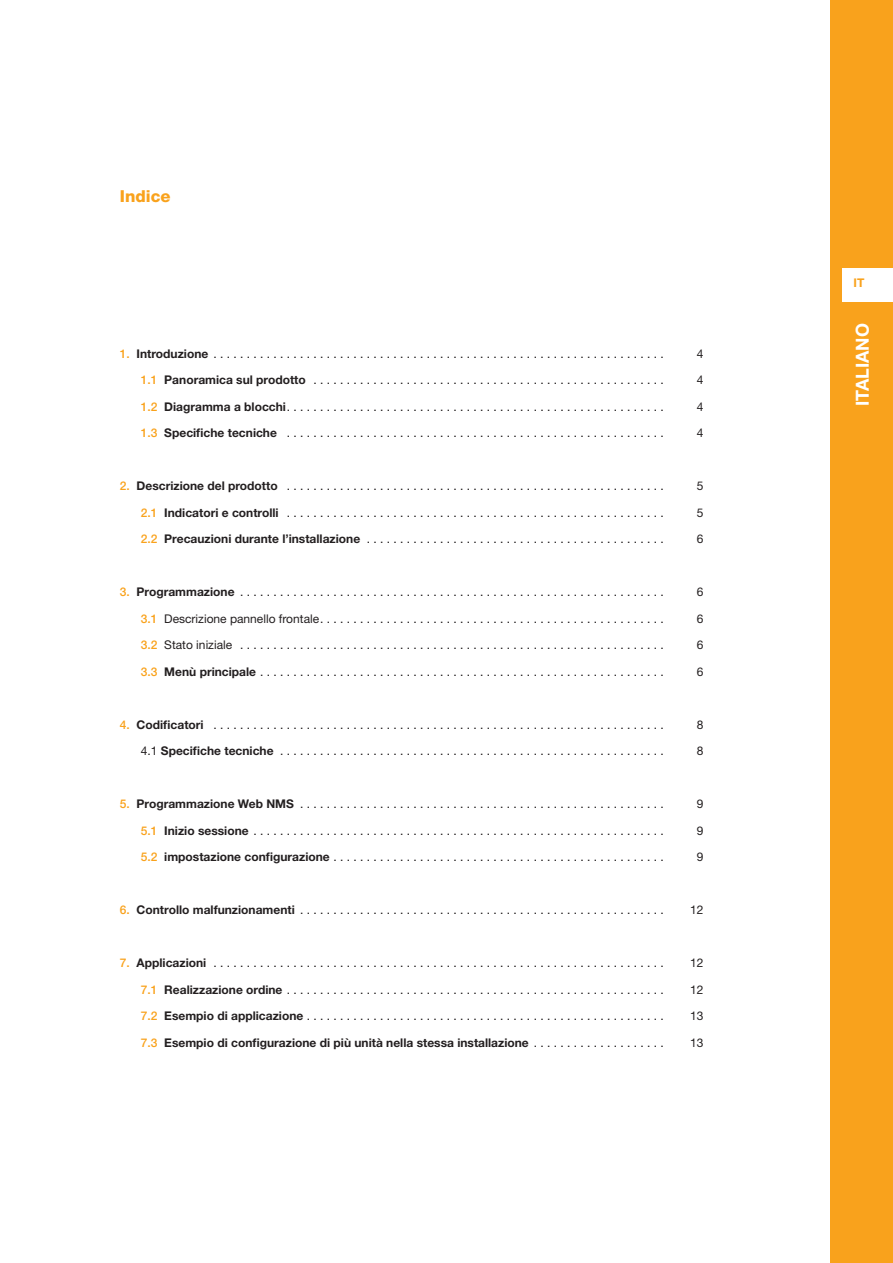
<style>
.page{position:relative;width:893px;height:1263px;background:#fff}
.page>*{position:absolute;margin:0;border:0;box-sizing:border-box;transform-origin:0 0}
.t1{font:700 18px "Helvetica Neue LT Std";color:#fff}
.t2{font:800 16.5px "Helvetica Neue LT Std";color:#f9a21c}
.t3{font:12px "Helvetica Neue LT Std";color:#231f20}
.t4{font:700 12px "Helvetica Neue LT Std";color:#231f20}
.t5{font:700 12px "Helvetica Neue LT Std";color:#f9a21c}
.s1{font-weight:500;color:#f9a21c}
.s2{font-weight:700}
.s3{font-weight:400}
</style>
<div class="page">
<hr style="left:0;top:0;width:1px;height:1263px;background:#f9a21c">
<div style="left:830px;top:0;width:63px;height:1263px;background:#f9a21c"></div>
<div style="left:842px;top:268px;width:51px;height:34px;background:#fff"></div>
<h2 class="t2" style="left:120px;top:186px;width:52px">Indice</h2>
<p class="t3" style="left:120px;top:346px;width:545px"><span class="s1">1.</span> <span class="s2">Introduzione</span> ....................................................................</p>
<p class="t3" style="left:697px;top:346px;width:8px">4</p>
<p class="t3" style="left:141px;top:373px;width:524px"><span class="s1">1.1</span> <span class="s2">Panoramica sul prodotto</span> .....................................................</p>
<p class="t3" style="left:697px;top:373px;width:8px">4</p>
<p class="t3" style="left:141px;top:399px;width:524px"><span class="s1">1.2</span> <span class="s2">Diagramma a blocchi</span> .........................................................</p>
<p class="t3" style="left:697px;top:399px;width:8px">4</p>
<p class="t3" style="left:141px;top:426px;width:524px"><span class="s1">1.3</span> <span class="s2">Specifiche tecniche</span> .........................................................</p>
<p class="t3" style="left:697px;top:426px;width:8px">4</p>
<p class="t3" style="left:120px;top:479px;width:545px"><span class="s1">2.</span> <span class="s2">Descrizione del prodotto</span> .........................................................</p>
<p class="t3" style="left:697px;top:479px;width:8px">5</p>
<p class="t3" style="left:141px;top:505px;width:524px"><span class="s1">2.1</span> <span class="s2">Indicatori e controlli</span> .........................................................</p>
<p class="t3" style="left:697px;top:505px;width:8px">5</p>
<p class="t3" style="left:141px;top:532px;width:524px"><span class="s1">2.2</span> <span class="s2">Precauzioni durante l’installazione</span> .............................................</p>
<p class="t3" style="left:697px;top:532px;width:8px">6</p>
<p class="t3" style="left:120px;top:585px;width:545px"><span class="s1">3.</span> <span class="s2">Programmazione</span> ................................................................</p>
<p class="t3" style="left:697px;top:585px;width:8px">6</p>
<p class="t3" style="left:141px;top:611px;width:524px"><span class="s1">3.1</span> Descrizione pannello frontale ....................................................</p>
<p class="t3" style="left:697px;top:611px;width:8px">6</p>
<p class="t3" style="left:141px;top:638px;width:524px"><span class="s1">3.2</span> Stato iniziale ................................................................</p>
<p class="t3" style="left:697px;top:638px;width:8px">6</p>
<p class="t3" style="left:141px;top:664px;width:524px"><span class="s1">3.3</span> <span class="s2">Menù principale</span> .............................................................</p>
<p class="t3" style="left:697px;top:664px;width:8px">6</p>
<p class="t3" style="left:120px;top:717px;width:545px"><span class="s1">4.</span> <span class="s2">Codificatori</span> ....................................................................</p>
<p class="t3" style="left:697px;top:717px;width:8px">8</p>
<p class="t3" style="left:141px;top:744px;width:524px">4.1 <span class="s2">Specifiche tecniche</span> ..........................................................</p>
<p class="t3" style="left:697px;top:744px;width:8px">8</p>
<p class="t3" style="left:120px;top:797px;width:545px"><span class="s1">5.</span> <span class="s2">Programmazione Web NMS</span> .......................................................</p>
<p class="t3" style="left:697px;top:797px;width:8px">9</p>
<p class="t3" style="left:141px;top:823px;width:524px"><span class="s1">5.1</span> <span class="s2">Inizio sessione</span> ..............................................................</p>
<p class="t3" style="left:697px;top:823px;width:8px">9</p>
<p class="t3" style="left:141px;top:850px;width:524px"><span class="s1">5.2</span> <span class="s2">impostazione configurazione</span> ..................................................</p>
<p class="t3" style="left:697px;top:850px;width:8px">9</p>
<p class="t3" style="left:120px;top:903px;width:545px"><span class="s1">6.</span> <span class="s2">Controllo malfunzionamenti</span> .......................................................</p>
<p class="t3" style="left:690px;top:903px;width:15px">12</p>
<p class="t3" style="left:120px;top:956px;width:545px"><span class="s1">7.</span> <span class="s2">Applicazioni</span> ....................................................................</p>
<p class="t3" style="left:690px;top:956px;width:15px">12</p>
<p class="t3" style="left:141px;top:982px;width:524px"><span class="s1">7.1</span> <span class="s2">Realizzazione ordine</span> .........................................................</p>
<p class="t3" style="left:690px;top:982px;width:15px">12</p>
<p class="t3" style="left:141px;top:1009px;width:524px"><span class="s1">7.2</span> <span class="s2">Esempio di applicazione</span> ......................................................</p>
<p class="t3" style="left:690px;top:1009px;width:15px">13</p>
<p class="t4" style="left:141px;top:1035px;width:524px"><span class="s1">7.3</span> Esempio di configurazione di più unità nella stessa installazione <span class="s3">. . . . . . . . . . . . . . . . . . . .</span></p>
<p class="t3" style="left:690px;top:1035px;width:15px">13</p>
<p class="t5" style="left:853px;top:275px;width:12px">IT</p>
<h1 class="t1" style="left:851px;top:406px;width:84px;rotate:-90deg">ITALIANO</h1>
</div>
